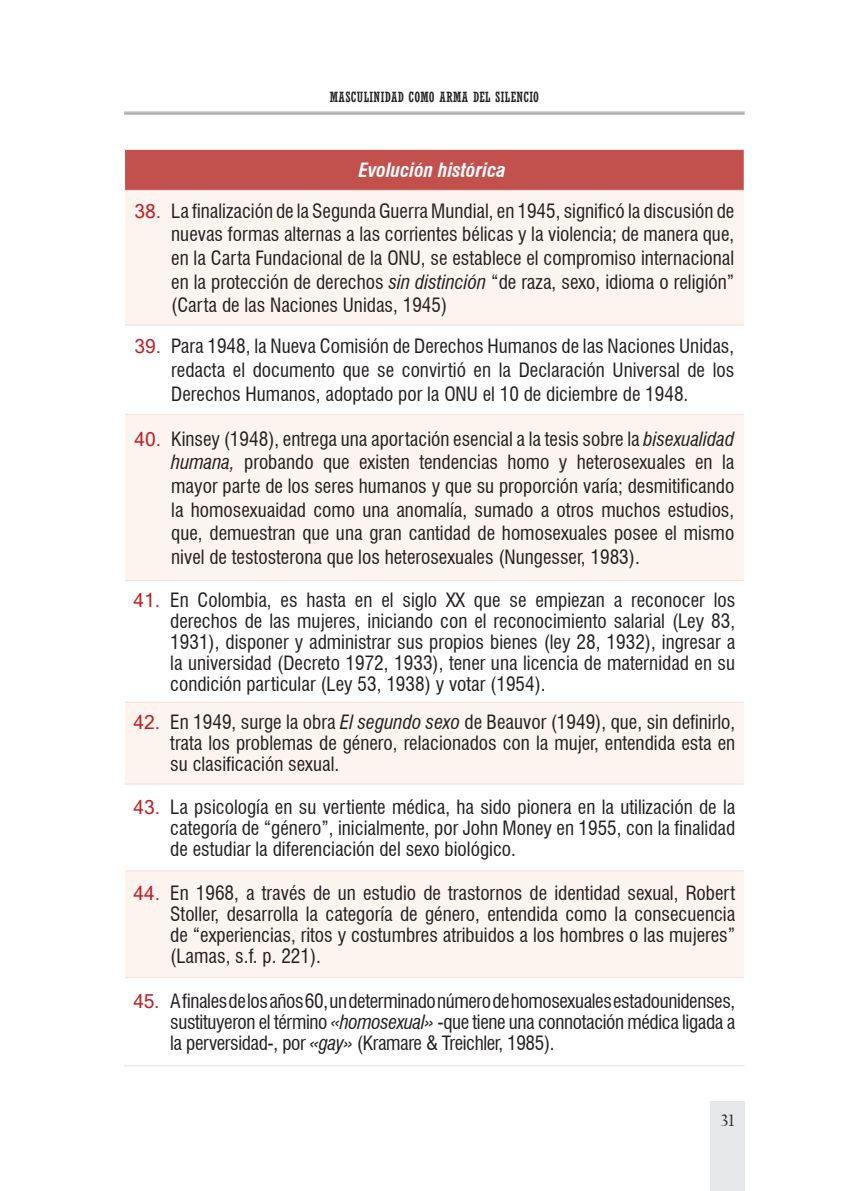
<style>
.page{position:relative;width:844px;height:1191px;background:#fff}
.page>*{position:absolute;margin:0;border:0;box-sizing:border-box;transform-origin:0 0}
.t1{font:condensed 19.25px/21px "Swiss 721 BT";color:#231f20;text-align:justify}
.t2{font:italic 700 condensed 19.25px "Swiss 721 BT";color:#fff}
.t3{font:17.5px "Californian FB";color:#231f20}
.t4{font:condensed 14px "Rockwell";letter-spacing:.025em;color:#231f20}
.s1{font-family:"Microsoft Sans Serif";font-stretch:normal;color:#c02025}
.s2{font-style:italic}
</style>
<div class="page">
<hr style="left:124px;top:112px;width:620px;height:1px;background:#939598">
<hr style="left:124px;top:113px;width:620px;height:1px;background:#939598">
<div style="left:709px;top:1101px;width:35px;height:90px;background:#e6e7e9"></div>
<div style="left:124px;top:149px;width:620px;height:41px;background:#c2504d"></div>
<div style="left:125px;top:191px;width:618px;height:133px;background:#fdf3ef"></div>
<svg style="left:125px;top:325px;width:618px;height:652px;fill:#fdf3ef"></svg>
<hr style="left:743px;top:150px;width:1px;height:40px;background:#fff">
<hr style="left:124px;top:149px;width:620px;height:1px;background:#fff">
<hr style="left:125px;top:190px;width:618px;height:1px;background:#f4dbdb">
<hr style="left:124px;top:150px;width:1px;height:40px;background:#fff">
<hr style="left:125px;top:324px;width:618px;height:1px;background:#f4dbdb">
<hr style="left:125px;top:414px;width:618px;height:1px;background:#f4dbdb">
<hr style="left:125px;top:580px;width:618px;height:1px;background:#f4dbdb">
<hr style="left:125px;top:701px;width:618px;height:1px;background:#f4dbdb">
<hr style="left:125px;top:783px;width:618px;height:1px;background:#f4dbdb">
<hr style="left:125px;top:870px;width:618px;height:1px;background:#f4dbdb">
<hr style="left:125px;top:977px;width:618px;height:1px;background:#f4dbdb">
<hr style="left:124px;top:1065px;width:620px;height:1px;background:#f4dbdb">
<p class="t4" style="left:330px;top:89px;width:211px">MASCULINIDAD COMO ARMA DEL SILENCIO</p>
<p class="t2" style="left:358px;top:159px;width:149px">Evolución histórica</p>
<p class="t1" style="left:171px;top:199px;width:564px;line-height:23.6px;text-indent:-37px"><span class="s1">38.</span> La finalización de la Segunda Guerra Mundial, en 1945, significó la discusión de nuevas formas alternas a las corrientes bélicas y la violencia; de manera que, en la Carta Fundacional de la ONU, se establece el compromiso internacional en la protección de derechos <span class="s2">sin distinción</span> “de raza, sexo, idioma o religión” (Carta de las Naciones Unidas, 1945)</p>
<p class="t1" style="left:171px;top:334px;width:564px;line-height:23.6px;text-indent:-37px"><span class="s1">39.</span> Para 1948, la Nueva Comisión de Derechos Humanos de las Naciones Unidas, redacta el documento que se convirtió en la Declaración Universal de los Derechos Humanos, adoptado por la ONU el 10 de diciembre de 1948.</p>
<p class="t1" style="left:171px;top:427px;width:564px;line-height:23.6px;text-indent:-37px"><span class="s1">40.</span> Kinsey (1948), entrega una aportación esencial a la tesis sobre la <span class="s2">bisexualidad humana,</span> probando que existen tendencias homo y heterosexuales en la mayor parte de los seres humanos y que su proporción varía; desmitificando la homosexuaidad como una anomalía, sumado a otros muchos estudios, que, demuestran que una gran cantidad de homosexuales posee el mismo nivel de testosterona que los heterosexuales (Nungesser, 1983).</p>
<p class="t1" style="left:170px;top:589px;width:566px;text-indent:-37px"><span class="s1">41.</span> En Colombia, es hasta en el siglo XX que se empiezan a reconocer los derechos de las mujeres, iniciando con el reconocimiento salarial (Ley 83, 1931), disponer y administrar sus propios bienes (ley 28, 1932), ingresar a la universidad (Decreto 1972, 1933), tener una licencia de maternidad en su condición particular (Ley 53, 1938) y votar (1954).</p>
<p class="t1" style="left:170px;top:712px;width:566px;text-indent:-37px"><span class="s1">42.</span> En 1949, surge la obra <span class="s2">El segundo sexo</span> de Beauvor (1949), que, sin definirlo, trata los problemas de género, relacionados con la mujer, entendida esta en su clasificación sexual.</p>
<p class="t1" style="left:170px;top:796px;width:566px;text-indent:-37px"><span class="s1">43.</span> La psicología en su vertiente médica, ha sido pionera en la utilización de la categoría de “género”, inicialmente, por John Money en 1955, con la finalidad de estudiar la diferenciación del sexo biológico.</p>
<p class="t1" style="left:170px;top:882px;width:566px;text-indent:-37px"><span class="s1">44.</span> En 1968, a través de un estudio de trastornos de identidad sexual, Robert Stoller, desarrolla la categoría de género, entendida como la consecuencia de “experiencias, ritos y costumbres atribuidos a los hombres o las mujeres” (Lamas, s.f. p. 221).</p>
<p class="t1" style="left:170px;top:990px;width:566px;text-indent:-37px"><span class="s1">45.</span> A finales de los años 60, un determinado número de homosexuales estadounidenses, sustituyeron el término <span class="s2">«homosexual»</span> -que tiene una connotación médica ligada a la perversidad-, por <span class="s2">«gay»</span> (Kramare &amp; Treichler, 1985).</p>
<p class="t3" style="left:720px;top:1110px;width:15px">31</p>
</div>
